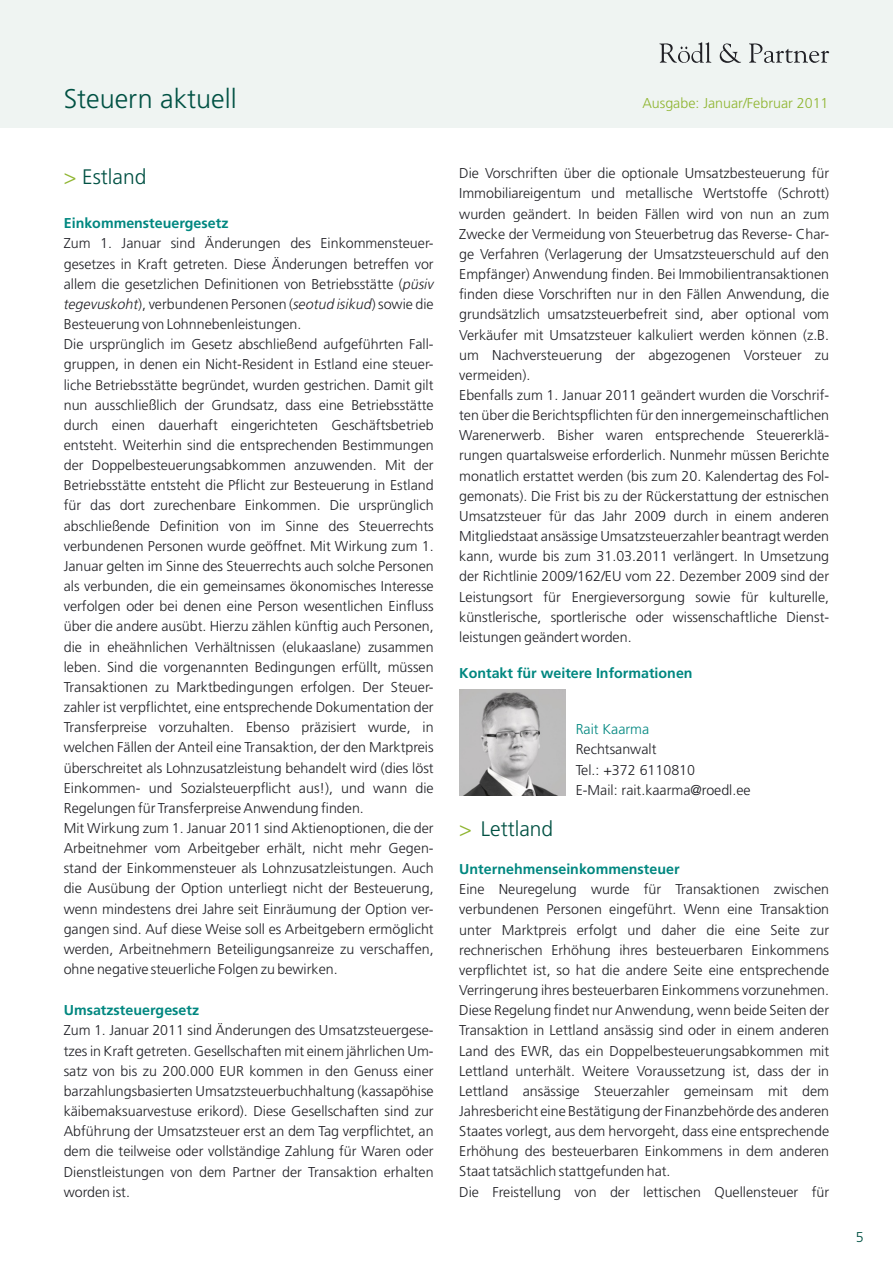
<style>
.page{position:relative;width:893px;height:1263px;background:#fff}
.page>*{position:absolute;margin:0;border:0;box-sizing:border-box;transform-origin:0 0}
.t1{font:27px "Rim Frutiger";color:#005143}
.t2{font:21px "Rim Frutiger";color:#005143}
.t3{font:14.25px/20.1px "Rim Frutiger";color:#212126}
.t4{font:700 14.25px "Rim Frutiger";color:#008780}
.t5{font:14.25px "Rim Frutiger";color:#8fb530}
.t6{font:14.25px "Rim Frutiger";color:#008780}
.t7{font:14.25px "Rim Frutiger";color:#005143}
.s1{color:#8fb530}
.s2{font-style:italic}
</style>
<div class="page">
<div style="left:0;top:0;width:893px;height:128px;background:#eff4f2"></div>
<svg style="left:659px;top:42px;width:52px;height:21px"></svg>
<svg style="left:720px;top:43px;width:21px;height:20px"></svg>
<svg style="left:749px;top:43px;width:80px;height:20px"></svg>
<img style="left:459px;top:689px;width:107px;height:107px">
<h1 class="t1" style="left:64px;top:86px;width:174px">Steuern aktuell</h1>
<h2 class="t2" style="left:64px;top:167px;width:84px"><span class="s1">&gt;</span> Estland</h2>
<p class="t4" style="left:64px;top:216px;width:166px">Einkommensteuergesetz</p>
<p class="t3" style="left:64px;top:234px;width:371px">Zum 1. Januar sind Änderungen des Einkommensteuer&shy;gesetzes in Kraft getreten. Diese Änderungen betreffen vor allem die gesetzlichen Definitionen von Betriebsstätte (<span class="s2">püsiv tegevuskoht</span>), verbundenen Personen (<span class="s2">seotud isikud</span>) sowie die Besteuerung von Lohnnebenleistungen.<br>Die ursprünglich im Gesetz abschließend aufgeführten Fall&shy;gruppen, in denen ein Nicht-Resident in Estland eine steuer&shy;liche Betriebsstätte begründet, wurden gestrichen. Damit gilt nun ausschließlich der Grundsatz, dass eine Betriebsstätte durch einen dauerhaft eingerichteten Geschäftsbetrieb entsteht. Weiterhin sind die entsprechenden Bestimmungen der Doppelbesteuerungsabkommen anzuwenden. Mit der Betriebsstätte entsteht die Pflicht zur Besteuerung in Estland für das dort zurechenbare Einkommen. Die ursprünglich abschließende Definition von im Sinne des Steuerrechts verbundenen Personen wurde geöffnet. Mit Wirkung zum 1.<br>Januar gelten im Sinne des Steuerrechts auch solche Personen als verbunden, die ein gemeinsames ökonomisches Interesse verfolgen oder bei denen eine Person wesentlichen Einfluss über die andere ausübt. Hierzu zählen künftig auch Personen, die in eheähnlichen Verhältnissen (elukaaslane) zusammen leben. Sind die vorgenannten Bedingungen erfüllt, müssen Transaktionen zu Marktbedingungen erfolgen. Der Steuer&shy;zahler ist verpflichtet, eine entsprechende Dokumentation der Transferpreise vorzuhalten. Ebenso präzisiert wurde, in welchen Fällen der Anteil eine Transaktion, der den Marktpreis überschreitet als Lohnzusatzleistung behandelt wird (dies löst Einkommen- und Sozialsteuerpflicht aus!), und wann die Regelungen für Transferpreise Anwendung finden.<br>Mit Wirkung zum 1. Januar 2011 sind Aktienoptionen, die der Arbeitnehmer vom Arbeitgeber erhält, nicht mehr Gegen&shy;stand der Einkommensteuer als Lohnzusatzleistungen. Auch die Ausübung der Option unterliegt nicht der Besteuerung, wenn mindestens drei Jahre seit Einräumung der Option ver&shy;gangen sind. Auf diese Weise soll es Arbeitgebern ermöglicht werden, Arbeitnehmern Beteiligungsanreize zu verschaffen, ohne negative steuerliche Folgen zu bewirken.</p>
<p class="t4" style="left:64px;top:1003px;width:137px">Umsatzsteuergesetz</p>
<p class="t3" style="left:64px;top:1021px;width:371px;text-align:justify">Zum 1. Januar 2011 sind Änderungen des Umsatzsteuergese&shy;tzes in Kraft getreten. Gesellschaften mit einem jährlichen Um&shy;satz von bis zu 200.000 EUR kommen in den Genuss einer barzahlungsbasierten Umsatzsteuerbuchhaltung (kassapöhise käibemaksuarvestuse erikord). Diese Gesellschaften sind zur Abführung der Umsatzsteuer erst an dem Tag verpflichtet, an dem die teilweise oder vollständige Zahlung für Waren oder Dienstleistungen von dem Partner der Transaktion erhalten worden ist.</p>
<p class="t5" style="left:642px;top:97px;width:188px">Ausgabe: Januar/Februar 2011</p>
<p class="t3" style="left:459px;top:164px;width:371px">Die Vorschriften über die optionale Umsatzbesteuerung für Immobiliareigentum und metallische Wertstoffe (Schrott) wurden geändert. In beiden Fällen wird von nun an zum Zwecke der Vermeidung von Steuerbetrug das Reverse- Char&shy;ge Verfahren (Verlagerung der Umsatzsteuerschuld auf den Empfänger) Anwendung finden. Bei Immobilientransaktionen finden diese Vorschriften nur in den Fällen Anwendung, die grundsätzlich umsatzsteuerbefreit sind, aber optional vom Verkäufer mit Umsatzsteuer kalkuliert werden können (z.B. um Nachversteuerung der abgezogenen Vorsteuer zu vermeiden).<br>Ebenfalls zum 1. Januar 2011 geändert wurden die Vorschrif&shy;ten über die Berichtspflichten für den innergemeinschaftlichen Warenerwerb. Bisher waren entsprechende Steuererklä&shy;rungen quartalsweise erforderlich. Nunmehr müssen Berichte monatlich erstattet werden (bis zum 20. Kalendertag des Fol&shy;gemonats). Die Frist bis zu der Rückerstattung der estnischen Umsatzsteuer für das Jahr 2009 durch in einem anderen Mitgliedstaat ansässige Umsatzsteuerzahler beantragt werden kann, wurde bis zum 31.03.2011 verlängert. In Umsetzung der Richtlinie 2009/162/EU vom 22. Dezember 2009 sind der Leistungsort für Energieversorgung sowie für kulturelle, künstlerische, sportlerische oder wissenschaftliche Dienst&shy;leistungen geändert worden.</p>
<p class="t4" style="left:459px;top:667px;width:235px">Kontakt für weitere Informationen</p>
<p class="t6" style="left:576px;top:723px;width:75px">Rait Kaarma</p>
<p class="t3" style="left:576px;top:740px;width:177px">Rechtsanwalt<br>Tel.: +372 6110810<br>E-Mail: rait.kaarma@roedl.ee</p>
<h2 class="t2" style="left:459px;top:819px;width:96px"><span class="s1">&gt;</span> Lettland</h2>
<p class="t4" style="left:459px;top:862px;width:222px">Unternehmenseinkommensteuer</p>
<p class="t3" style="left:459px;top:880px;width:371px">Eine Neuregelung wurde für Transaktionen zwischen verbundenen Personen eingeführt. Wenn eine Transaktion unter Marktpreis erfolgt und daher die eine Seite zur rechnerischen Erhöhung ihres besteuerbaren Einkommens verpflichtet ist, so hat die andere Seite eine entsprechende Verringerung ihres besteuerbaren Einkommens vorzunehmen.<br>Diese Regelung findet nur Anwendung, wenn beide Seiten der Transaktion in Lettland ansässig sind oder in einem anderen Land des EWR, das ein Doppelbesteuerungsabkommen mit Lettland unterhält. Weitere Voraussetzung ist, dass der in Lettland ansässige Steuerzahler gemeinsam mit dem Jahresbericht eine Bestätigung der Finanzbehörde des anderen Staates vorlegt, aus dem hervorgeht, dass eine entsprechende Erhöhung des besteuerbaren Einkommens in dem anderen Staat tatsächlich stattgefunden hat.<br>Die Freistellung von der lettischen Quellensteuer für</p>
<p class="t7" style="left:856px;top:1231px;width:9px">5</p>
</div>
